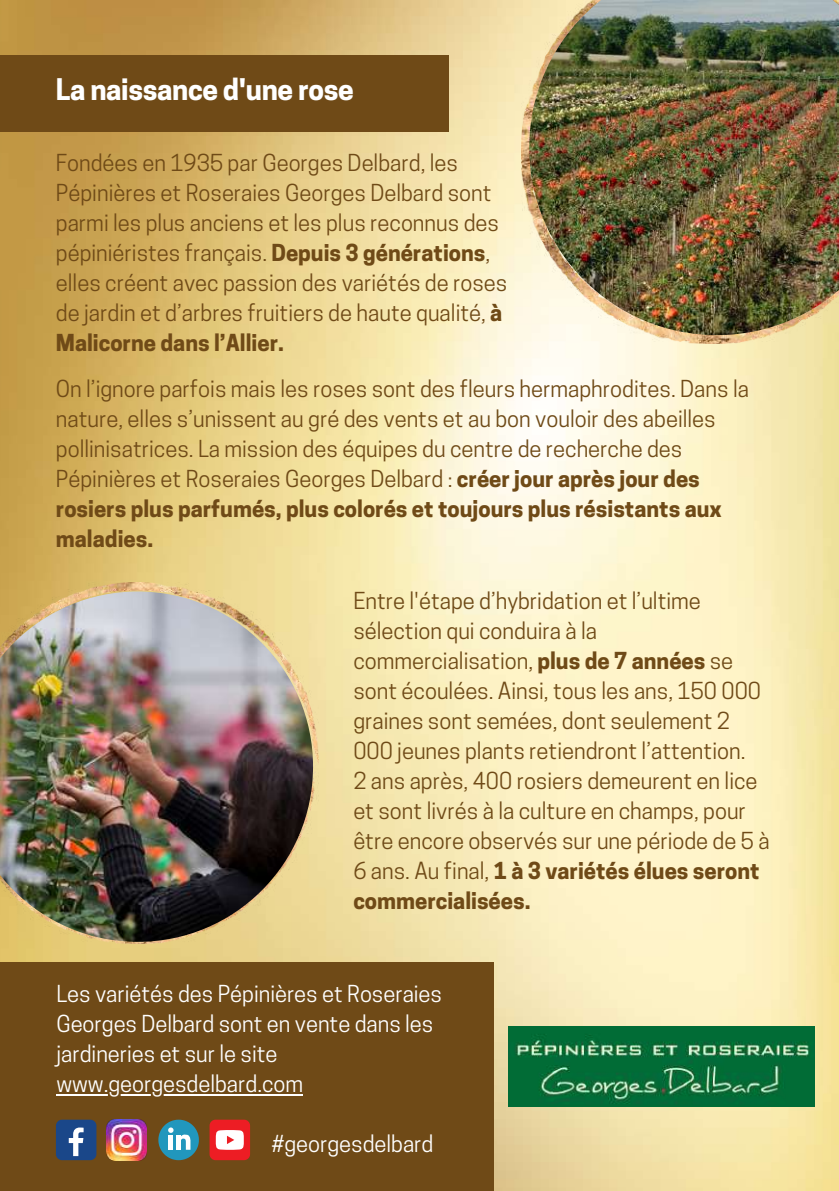
<style>
.page{position:relative;width:839px;height:1191px;background:#fff}
.page>*{position:absolute;margin:0;border:0;box-sizing:border-box;transform-origin:0 0}
.t1{font:700 28px "Cooper Hewitt";letter-spacing:-.015em;color:#fff}
.t2{font:22px/30px "Cooper Hewitt";color:#6f4a17}
.t3{font:22px/30px "Cooper Hewitt";color:#fff}
.s1{font-weight:700}
</style>
<div class="page">
<img style="left:0;top:0;width:838px;height:1191px">
<div style="left:0;top:962px;width:494px;height:229px;background:#6f4a17"></div>
<hr style="left:56px;top:1094px;width:247px;height:1px;background:#fff">
<div style="left:56px;top:1120px;width:40px;height:40px;background:#1a4789;border-radius:6px"></div>
<svg style="left:69px;top:1128px;width:15px;height:28px"></svg>
<img style="left:106px;top:1120px;width:41px;height:40px">
<img style="left:508px;top:1027px;width:306px;height:79px">
<div style="left:0;top:55px;width:449px;height:77px;background:#6f4a17"></div>
<img style="left:521px;top:0;width:317px;height:343px">
<img style="left:529px;top:0;width:309px;height:335px">
<img style="left:0;top:582px;width:318px;height:362px">
<img style="left:0;top:591px;width:313px;height:351px">
<svg style="left:158px;top:1120px;width:41px;height:40px"></svg>
<svg style="left:209px;top:1120px;width:41px;height:40px;background:#ee6265"></svg>
<p class="t1" style="left:56px;top:79px;width:299px">La naissance d'une rose</p>
<p class="t2" style="left:56px;top:150px;width:453px">Fondées en 1935 par Georges Delbard, les Pépinières et Roseraies Georges Delbard sont parmi les plus anciens et les plus reconnus des pépiniéristes français. <span class="s1">Depuis 3 générations</span>, elles créent avec passion des variétés de roses de jardin et d’arbres fruitiers de haute qualité, <span class="s1">à Malicorne dans l’Allier.</span></p>
<p class="t2" style="left:56px;top:377px;width:694px">On l’ignore parfois mais les roses sont des fleurs hermaphrodites. Dans la nature, elles s’unissent au gré des vents et au bon vouloir des abeilles pollinisatrices. La mission des équipes du centre de recherche des Pépinières et Roseraies Georges Delbard : <span class="s1">créer jour après jour des rosiers plus parfumés, plus colorés et toujours plus résistants aux maladies.</span></p>
<p class="t2" style="left:353px;top:588px;width:418px">Entre l'étape d’hybridation et l’ultime sélection qui conduira à la commercialisation, <span class="s1">plus de 7 années</span> se sont écoulées. Ainsi, tous les ans, 150 000 graines sont semées, dont seulement 2<br>000 jeunes plants retiendront l’attention.<br>2 ans après, 400 rosiers demeurent en lice et sont livrés à la culture en champs, pour être encore observés sur une période de 5 à 6 ans. Au final, <span class="s1">1 à 3 variétés élues seront commercialisées.</span></p>
<p class="t3" style="left:56px;top:982px;width:387px">Les variétés des Pépinières et Roseraies<br>Georges Delbard sont en vente dans les jardineries et sur le site www.georgesdelbard.com</p>
<p class="t3" style="left:271px;top:1132px;width:163px">#georgesdelbard</p>
</div>
